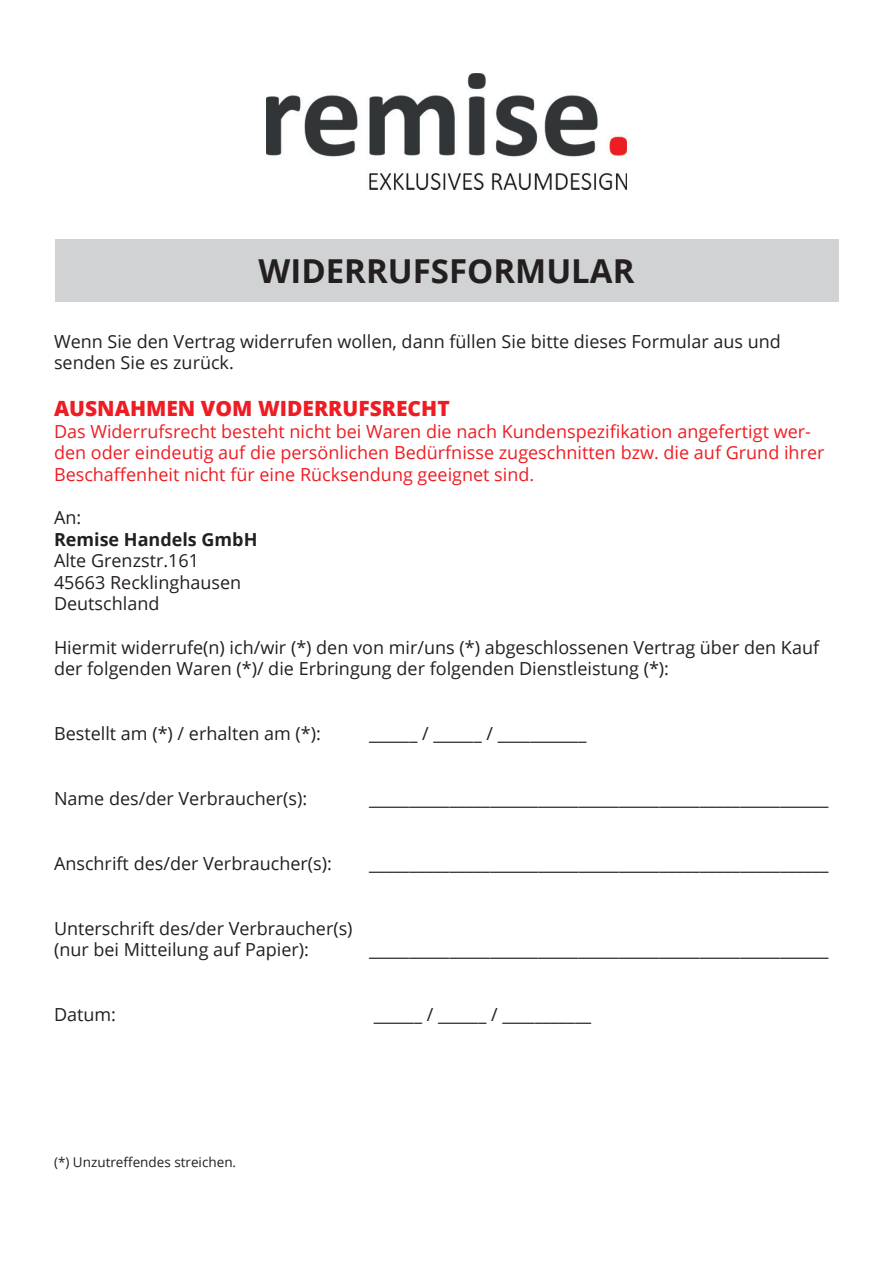
<style>
.page{position:relative;width:893px;height:1263px;background:#fff}
.page>*{position:absolute;margin:0;border:0;box-sizing:border-box;transform-origin:0 0}
.t1{font:700 33px "Open Sans";color:#231f20}
.t2{font:800 21px "Open Sans";color:#ee1d23}
.t3{font:18px/21.6px "Open Sans";color:#231f20}
.t4{font:18px/21.6px "Open Sans";color:#ee1d23}
.t5{font:700 18px "Open Sans";color:#231f20}
.t6{font:13.5px "Open Sans";color:#231f20}
</style>
<div class="page">
<div style="left:55px;top:239px;width:783px;height:63px;background:#d1d2d4"></div>
<img style="left:266px;top:73px;width:360px;height:116px">
<h1 class="t1" style="left:258px;top:248px;width:377px">WIDERRUFSFORMULAR</h1>
<p class="t3" style="left:54px;top:330px;width:728px">Wenn Sie den Vertrag widerrufen wollen, dann füllen Sie bitte dieses Formular aus und senden Sie es zurück.</p>
<p class="t2" style="left:54px;top:392px;width:397px">AUSNAHMEN VOM WIDERRUFSRECHT</p>
<p class="t4" style="left:54px;top:420px;width:772px">Das Widerrufsrecht besteht nicht bei Waren die nach Kundenspezifikation angefertigt wer&shy;den oder eindeutig auf die persönlichen Bedürfnisse zugeschnitten bzw. die auf Grund ihrer<br>Beschaffenheit nicht für eine Rücksendung geeignet sind.</p>
<p class="t3" style="left:54px;top:506px;width:29px">An:</p>
<p class="t5" style="left:54px;top:526px;width:205px">Remise Handels GmbH</p>
<p class="t3" style="left:54px;top:549px;width:189px">Alte Grenzstr.161<br>45663 Recklinghausen<br>Deutschland</p>
<p class="t3" style="left:54px;top:636px;width:767px">Hiermit widerrufe(n) ich/wir (*) den von mir/uns (*) abgeschlossenen Vertrag über den Kauf der folgenden Waren (*)/ die Erbringung der folgenden Dienstleistung (*):</p>
<p class="t3" style="left:54px;top:722px;width:268px">Bestellt am (*) / erhalten am (*):</p>
<p class="t3" style="left:369px;top:722px;width:219px">______ / ______ / ___________</p>
<p class="t3" style="left:54px;top:787px;width:255px">Name des/der Verbraucher(s):</p>
<p class="t3" style="left:54px;top:852px;width:279px">Anschrift des/der Verbraucher(s):</p>
<p class="t3" style="left:369px;top:787px;width:461px">_________________________________________________________</p>
<p class="t3" style="left:369px;top:852px;width:461px">_________________________________________________________</p>
<p class="t3" style="left:54px;top:917px;width:300px">Unterschrift des/der Verbraucher(s) (nur bei Mitteilung auf Papier):</p>
<p class="t3" style="left:369px;top:938px;width:461px">_________________________________________________________</p>
<p class="t3" style="left:54px;top:1003px;width:64px">Datum:</p>
<p class="t3" style="left:374px;top:1003px;width:219px">______ / ______ / ___________</p>
<p class="t6" style="left:54px;top:1152px;width:184px">(*) Unzutreffendes streichen.</p>
</div>
